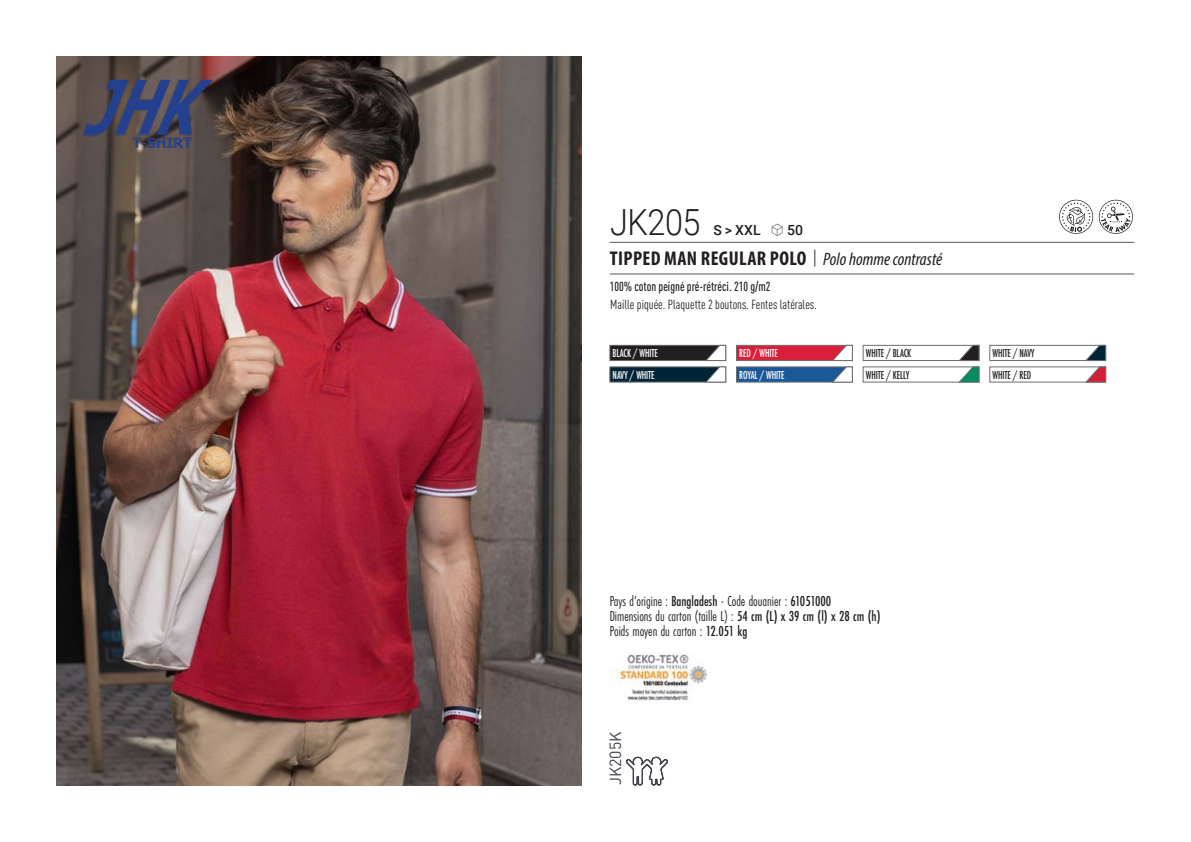
<style>
.page{position:relative;width:1191px;height:842px;background:#fff}
.page>*{position:absolute;margin:0;border:0;box-sizing:border-box;transform-origin:0 0}
.t1{font:300 36px "Roboto";letter-spacing:-.015em;color:#231f20;scale:.9 1}
.t2{font:700 condensed 20px "Myriad Pro";letter-spacing:.02em;color:#231f20}
.t3{font:16px "DIN Pro";color:#43444c}
.t4{font:15px "Futura PT Cond";color:#231f20;scale:.95 1}
.t5{font:500 14px "Roboto";color:#231f20}
.t6{font:condensed 13px "DIN Pro";color:#231f20}
.grammage_2020{font:500 condensed 13px "DIN Pro";color:#231f20;scale:.95 1}
.Coloris_nuancier{font:500 12px "Futura PT Cond";letter-spacing:-.01em;color:#fff;scale:.9 1}
.Coloris_nuancier-2{font:500 12px "Futura PT Cond";letter-spacing:-.01em;color:#231f20;scale:.9 1}
.s1{font-family:"Linotype Shapeshifter";font-weight:400;font-size:16px}
.s2{font-family:"Roboto Condensed";font-weight:300;font-stretch:normal}
.s3{font-family:"Myriad Variable Concept";font-weight:400;font-style:italic;font-stretch:normal;font-size:18px}
.s4{font-weight:500}
</style>
<div class="page">
<img style="left:57px;top:57px;width:524px;height:728px">
<img style="left:79px;top:79px;width:136px;height:68px">
<div style="left:610px;top:345px;width:115px;height:16px;background:#231f20"></div>
<div style="left:609px;top:345px;width:117px;height:16px;border:1px solid #6c6d70"></div>
<div style="left:609px;top:367px;width:117px;height:15px;background:#002537"></div>
<svg style="left:705px;top:345px;width:21px;height:37px"></svg>
<div style="left:736px;top:345px;width:116px;height:16px;background:#d91f3a;border:1px solid #6c6d70"></div>
<div style="left:736px;top:367px;width:116px;height:15px;background:#1a5897;border:1px solid #6c6d70"></div>
<svg style="left:832px;top:345px;width:20px;height:37px"></svg>
<div style="left:863px;top:345px;width:116px;height:16px;background:#fff;border:1px solid #6c6d70"></div>
<svg style="left:958px;top:345px;width:21px;height:37px"></svg>
<div style="left:989px;top:345px;width:116px;height:16px;background:#fff;border:1px solid #6c6d70"></div>
<svg style="left:1085px;top:345px;width:21px;height:37px"></svg>
<svg style="left:626px;top:757px;width:41px;height:28px"></svg>
<svg style="left:1059px;top:200px;width:73px;height:34px"></svg>
<img style="left:619px;top:654px;width:87px;height:47px">
<hr style="left:609px;top:242px;width:525px;height:1px;background:#57585a">
<hr style="left:609px;top:274px;width:525px;height:1px;background:#57585a">
<p class="t1" style="left:610px;top:197px;width:102px">JK205</p>
<p class="t5" style="left:713px;top:220px;width:91px">S &gt; XXL <span class="s1">S</span> 50</p>
<p class="t2" style="left:610px;top:246px;width:334px">TIPPED MAN REGULAR POLO <span class="s2">|</span> <span class="s3">Polo homme contrasté</span></p>
<p class="grammage_2020" style="left:609px;top:277px;width:171px">100% coton peigné pré-rétréci. 210 g/m2</p>
<p class="t6" style="left:610px;top:295px;width:208px">Maille piquée. Plaquette 2 boutons. Fentes latérales.</p>
<p class="Coloris_nuancier" style="left:612px;top:346px;width:52px">BLACK / WHITE</p>
<p class="Coloris_nuancier" style="left:612px;top:367px;width:48px">NAVY / WHITE</p>
<p class="Coloris_nuancier" style="left:739px;top:346px;width:44px">RED / WHITE</p>
<p class="Coloris_nuancier" style="left:739px;top:367px;width:52px">ROYAL / WHITE</p>
<p class="Coloris_nuancier-2" style="left:866px;top:346px;width:52px">WHITE / BLACK</p>
<p class="Coloris_nuancier-2" style="left:866px;top:367px;width:50px">WHITE / KELLY</p>
<p class="Coloris_nuancier-2" style="left:992px;top:346px;width:48px">WHITE / NAVY</p>
<p class="Coloris_nuancier-2" style="left:992px;top:367px;width:44px">WHITE / RED</p>
<p class="t4" style="left:609px;top:592px;width:235px">Pays d’origine : <span class="s4">Bangladesh</span> - Code douanier : <span class="s4">61051000</span></p>
<p class="t4" style="left:609px;top:607px;width:286px">Dimensions du carton (taille L) : <span class="s4">54 cm (L) x 39 cm (l) x 28 cm (h)</span></p>
<p class="t4" style="left:609px;top:622px;width:146px">Poids moyen du carton : <span class="s4">12.051 kg</span></p>
<p class="t3" style="left:602px;top:785px;width:55px;rotate:-90deg">JK205K</p>
</div>
